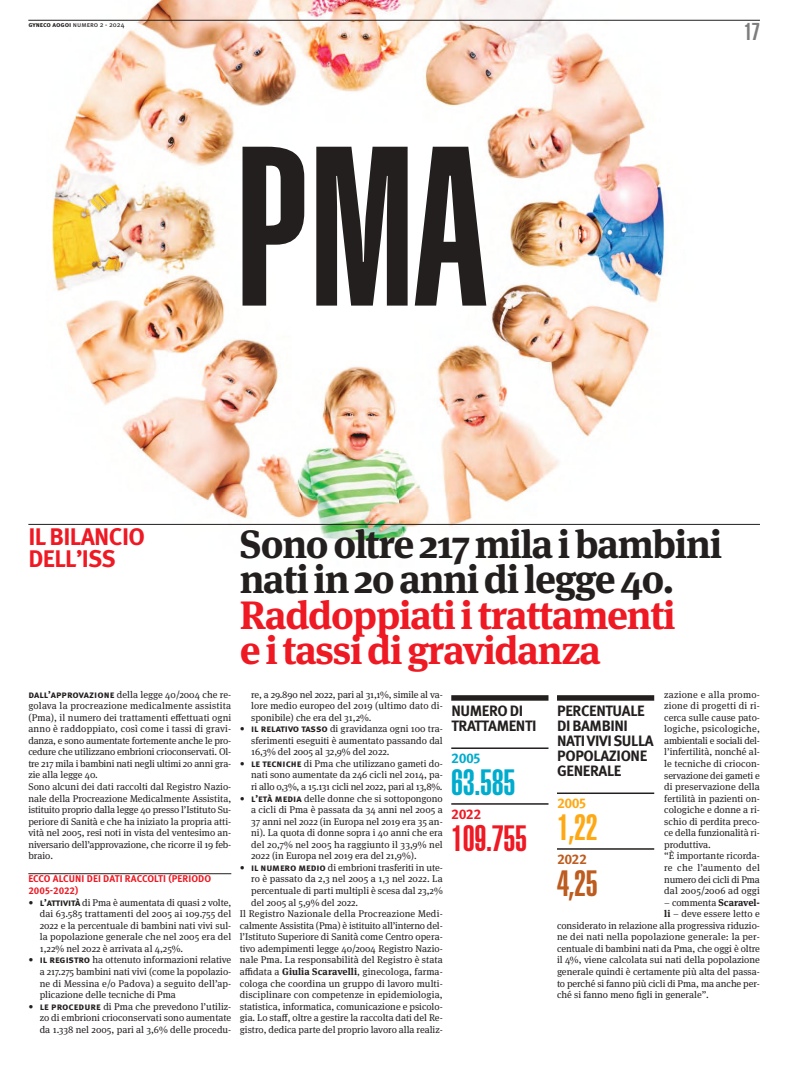
<style>
.page{position:relative;width:794px;height:1078px;background:#fff}
.page>*{position:absolute;margin:0;border:0;box-sizing:border-box;transform-origin:0 0}
.t1{font:900 extra-condensed 223px "Helvetica";color:#241f1f}
.t2{font:700 39.5px/35.1px "Meta Serif OT";letter-spacing:-.03em;color:#241f1f}
.t3{font:700 39.5px/35.1px "Meta Serif OT";color:#ef1923}
.t4{font:900 extra-condensed 36px "Helvetica";letter-spacing:-.01em;color:#ef1923}
.t5{font:900 extra-condensed 36px "Helvetica";color:#00acce}
.t6{font:900 extra-condensed 36px "Helvetica";color:#fea814}
.t7{font:900 extra-condensed 36px "Helvetica";color:#bd5c1e}
.t8{font:700 24px/22px "Meta Pro";letter-spacing:-.025em;color:#ef1923}
.t9{font:900 extra-condensed 24px "Helvetica";color:#7d7c7e}
.t10{font:700 15px/15px "Meta Pro";letter-spacing:-.025em;color:#241f1f}
.t11{font:700 14px "Meta Pro";color:#00acce}
.t12{font:700 14px "Meta Pro";color:#ef1923}
.t13{font:700 14px "Meta Pro";color:#fea814}
.t14{font:700 14px "Meta Pro";color:#bd5c1e}
.t15{font:9.8px/11.6px "Meta Serif OT";color:#241f1f;text-align:justify}
.t16{font:9.8px "Meta Serif OT";letter-spacing:.02em;color:#241f1f}
.t17{font:700 9.8px/11.6px "Meta Pro";letter-spacing:.005em;color:#ef1923}
.t18{font:7px "Meta Pro";color:#241f1f}
.s1{font-weight:700}
.s2{font-family:"Meta Pro";font-weight:700;font-size:10px}
</style>
<div class="page">
<img style="left:46px;top:0;width:647px;height:541px">
<hr style="left:28px;top:20px;width:732px;height:1px;background:#241f1f">
<hr style="left:28px;top:873px;width:203px;height:1px;background:#241f1f">
<hr style="left:28px;top:524px;width:732px;height:1px;background:#241f1f">
<div style="left:451px;top:695px;width:97px;height:5px;background:#241f1f"></div>
<hr style="left:451px;top:747px;width:97px;height:1px;background:#241f1f">
<hr style="left:451px;top:803px;width:97px;height:1px;background:#241f1f">
<div style="left:557px;top:695px;width:97px;height:5px;background:#241f1f"></div>
<hr style="left:557px;top:792px;width:97px;height:1px;background:#241f1f">
<hr style="left:557px;top:848px;width:97px;height:1px;background:#241f1f">
<p class="t18" style="left:28px;top:22px;width:98px"><span class="s1">gyneco aogoi</span> numero 2 - 2024</p>
<h1 class="t1" style="left:236px;top:147px;width:253px">PMA</h1>
<h3 class="t9" style="left:744px;top:23px;width:17px">17</h3>
<h3 class="t8" style="left:28px;top:527px;width:118px">IL BILANCIO<br>DELL’ISS</h3>
<p class="t15" style="left:28px;top:689px;width:204px;text-align:left"><span class="s2">dall’approvazione</span> della legge 40/2004 che re&shy;golava la procreazione medicalmente assistita (Pma), il numero dei trattamenti effettuati ogni anno è raddoppiato, così come i tassi di gravi&shy;danza, e sono aumentate fortemente anche le pro&shy;cedure che utilizzano embrioni crioconservati. Ol&shy;tre 217 mila i bambini nati negli ultimi 20 anni gra&shy;zie alla legge 40.<br>Sono alcuni dei dati raccolti dal Registro Nazio&shy;nale della Procreazione Medicalmente Assistita, istituito proprio dalla legge 40 presso l’Istituto Su&shy;periore di Sanità e che ha iniziato la propria atti&shy;vità nel 2005, resi noti in vista del ventesimo an&shy;niversario dell’approvazione, che ricorre il 19 feb&shy;braio.</p>
<p class="t17" style="left:28px;top:873px;width:184px">ECCO ALCUNI DEI DATI RACCOLTI (PERIODO<br>2005-2022)</p>
<p class="t15" style="left:40px;top:896px;width:193px;text-indent:-11px">• <span class="s2">l’attività</span> di Pma è aumentata di quasi 2 volte, dai 63.585 trattamenti del 2005 ai 109.755 del 2022 e la percentuale di bambini nati vivi sul&shy;la popolazione generale che nel 2005 era del 1,22% nel 2022 è arrivata al 4,25%.</p>
<p class="t15" style="left:40px;top:954px;width:193px;text-indent:-11px">• <span class="s2">il registro</span> ha ottenuto informazioni relative a 217.275 bambini nati vivi (come la popolazio&shy;ne di Messina e/o Padova) a seguito dell’ap&shy;plicazione delle tecniche di Pma</p>
<p class="t15" style="left:40px;top:1000px;width:193px;text-indent:-11px">• <span class="s2">le procedure</span> di Pma che prevedono l’utiliz&shy;zo di embrioni crioconservati sono aumentate da 1.338 nel 2005, pari al 3,6% delle procedu-</p>
<h2 class="t2" style="left:240px;top:530px;width:484px">Sono oltre 217 mila i bambini nati in 20 anni di legge 40.</h2>
<h2 class="t3" style="left:240px;top:600px;width:437px">Raddoppiati i trattamenti e i tassi di gravidanza</h2>
<h3 class="t10" style="left:451px;top:704px;width:87px">NUMERO DI<br>TRATTAMENTI</h3>
<h3 class="t11" style="left:451px;top:752px;width:31px">2005</h3>
<h3 class="t5" style="left:451px;top:769px;width:66px">63.585</h3>
<h3 class="t12" style="left:451px;top:808px;width:32px">2022</h3>
<h3 class="t4" style="left:451px;top:824px;width:77px">109.755</h3>
<p class="t15" style="left:251px;top:689px;width:193px">re, a 29.890 nel 2022, pari al 31,1%, simile al va&shy;lore medio europeo del 2019 (ultimo dato di&shy;sponibile) che era del 31,2%.</p>
<p class="t15" style="left:251px;top:723px;width:193px;text-indent:-11px">• <span class="s2">il relativo tasso</span> di gravidanza ogni 100 tra&shy;sferimenti eseguiti è aumentato passando dal 16,3% del 2005 al 32,9% del 2022.</p>
<p class="t15" style="left:251px;top:758px;width:193px;text-indent:-11px">• <span class="s2">le tecniche</span> di Pma che utilizzano gameti do&shy;nati sono aumentate da 246 cicli nel 2014, pa&shy;ri allo 0,3%, a 15.131 cicli nel 2022, pari al 13,8%.</p>
<p class="t15" style="left:251px;top:793px;width:193px;text-indent:-11px">• <span class="s2">l’età media</span> delle donne che si sottopongono a cicli di Pma è passata da 34 anni nel 2005 a 37 anni nel 2022 (in Europa nel 2019 era 35 an&shy;ni). La quota di donne sopra i 40 anni che era del 20,7% nel 2005 ha raggiunto il 33,9% nel 2022 (in Europa nel 2019 era del 21,9%).</p>
<p class="t15" style="left:240px;top:862px;width:204px">• <span class="s2">il numero medio</span> di embrioni trasferiti in ute-</p>
<p class="t15" style="left:251px;top:873px;width:193px">ro è passato da 2,3 nel 2005 a 1,3 nel 2022. La</p>
<p class="t15" style="left:251px;top:885px;width:193px">percentuale di parti multipli è scesa dal 23,2%</p>
<p class="t15" style="left:251px;top:896px;width:109px">del 2005 al 5,9% del 2022.</p>
<p class="t16" style="left:240px;top:909px;width:204px">Il Registro Nazionale della Procreazione Medi-</p>
<p class="t15" style="left:240px;top:920px;width:204px">calmente Assistita (Pma) è istituito all’interno del-</p>
<p class="t15" style="left:240px;top:931px;width:204px">l’Istituto Superiore di Sanità come Centro opera-</p>
<p class="t15" style="left:240px;top:943px;width:204px">tivo adempimenti legge 40/2004 Registro Nazio-</p>
<p class="t15" style="left:240px;top:954px;width:204px">nale Pma. La responsabilità del Registro è stata</p>
<p class="t15" style="left:240px;top:966px;width:204px">affidata a <span class="s1">Giulia Scaravelli</span>, ginecologa, farma-</p>
<p class="t15" style="left:240px;top:977px;width:204px">cologa che coordina un gruppo di lavoro multi-</p>
<p class="t15" style="left:240px;top:989px;width:204px">disciplinare con competenze in epidemiologia,</p>
<p class="t15" style="left:240px;top:1000px;width:204px">statistica, informatica, comunicazione e psicolo-</p>
<p class="t15" style="left:240px;top:1012px;width:204px">gia. Lo staff, oltre a gestire la raccolta dati del Re-</p>
<p class="t15" style="left:240px;top:1024px;width:204px">gistro, dedica parte del proprio lavoro alla realiz-</p>
<p class="t15" style="left:664px;top:689px;width:97px;text-align:left">zazione e alla promo&shy;zione di progetti di ri&shy;cerca sulle cause pato&shy;logiche, psicologiche, ambientali e sociali del&shy;l’infertilità, nonché al&shy;le tecniche di criocon&shy;servazione dei gameti e di preservazione della fertilità in pazienti on&shy;cologiche e donne a ri&shy;schio di perdita preco&shy;ce della funzionalità ri&shy;produttiva.<br>“È importante ricorda&shy;re che l’aumento del numero dei cicli di Pma dal 2005/2006 ad oggi</p>
<p class="t15" style="left:664px;top:896px;width:97px">– commenta <span class="s1">Scaravel-</span></p>
<p class="t15" style="left:664px;top:908px;width:97px"><span class="s1">li</span> – deve essere letto e</p>
<p class="t15" style="left:557px;top:920px;width:204px">considerato in relazione alla progressiva riduzio-</p>
<p class="t16" style="left:557px;top:932px;width:204px">ne dei nati nella popolazione generale: la per-</p>
<p class="t15" style="left:557px;top:943px;width:204px">centuale di bambini nati da Pma, che oggi è oltre</p>
<p class="t15" style="left:557px;top:954px;width:204px">il 4%, viene calcolata sui nati della popolazione</p>
<p class="t15" style="left:557px;top:966px;width:204px">generale quindi è certamente più alta del passa-</p>
<p class="t15" style="left:557px;top:977px;width:204px">to perché si fanno più cicli di Pma, ma anche per-</p>
<p class="t15" style="left:557px;top:989px;width:153px">ché si fanno meno figli in generale”.</p>
<h3 class="t10" style="left:557px;top:704px;width:98px">PERCENTUALE<br>DI BAMBINI<br>NATI VIVI SULLA<br>POPOLAZIONE<br>GENERALE</h3>
<h3 class="t13" style="left:557px;top:797px;width:31px">2005</h3>
<h3 class="t6" style="left:557px;top:814px;width:42px">1,22</h3>
<h3 class="t14" style="left:557px;top:853px;width:32px">2022</h3>
<h3 class="t7" style="left:557px;top:869px;width:42px">4,25</h3>
</div>
